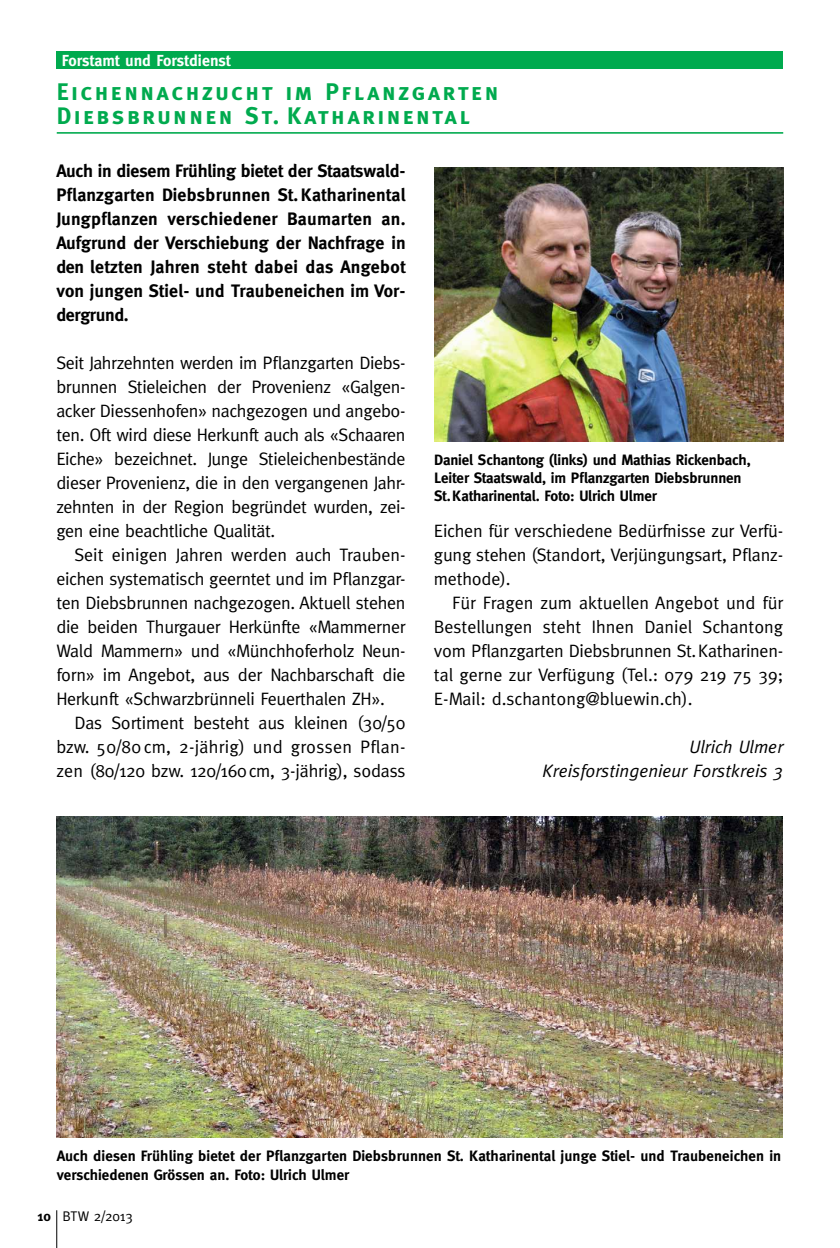
<style>
.page{position:relative;width:840px;height:1248px;background:#fff}
.page>*{position:absolute;margin:0;border:0;box-sizing:border-box;transform-origin:0 0}
.t1{font:24px/24px "Meta Bold Caps";letter-spacing:.1em;color:#00aa4e}
.t2{font:18px/24px "Meta";letter-spacing:-.01em;color:#000;text-align:justify}
.t3{font:700 18px/24px "Meta";letter-spacing:.01em;color:#000;text-align:justify}
.t4{font:italic 18px/24px "Meta";color:#000;text-align:right}
.t5{font:700 16px "Meta";color:#fff}
.t6{font:700 15px/18px "Meta";letter-spacing:-.005em;color:#000}
.t7{font:14px "Meta";letter-spacing:-.01em;color:#000}
.s1{font-weight:700}
</style>
<div class="page">
<hr style="left:56px;top:1210px;width:1px;height:37px;background:#000">
<div style="left:56px;top:51px;width:726px;height:17px;background:#00aa4e"></div>
<hr style="left:57px;top:132px;width:725px;height:2px;background:#00aa4e">
<img style="left:57px;top:816px;width:725px;height:321px">
<img style="left:434px;top:168px;width:348px;height:273px">
<p class="t5" style="left:62px;top:51px;width:170px">Forstamt und Forstdienst</p>
<h1 class="t1" style="left:57px;top:79px;width:443px">Eichennachzucht im Pflanzgarten<br>Diebsbrunnen St. Katharinental</h1>
<p class="t3" style="left:56px;top:158px;width:350px">Auch in diesem Frühling bietet der Staatswald-Pflanzgarten Diebsbrunnen St.Katharinental Jungpflanzen verschiedener Baumarten an.<br>Aufgrund der Verschiebung der Nachfrage in den letzten Jahren steht dabei das Angebot von jungen Stiel- und Traubeneichen im Vor&shy;dergrund.</p>
<p class="t2" style="left:56px;top:350px;width:350px">Seit Jahrzehnten werden im Pflanzgarten Diebs&shy;brunnen Stieleichen der Provenienz «Galgen&shy;acker Diessenhofen» nachgezogen und angebo&shy;ten. Oft wird diese Herkunft auch als «Schaaren Eiche» bezeichnet. Junge Stieleichenbestände dieser Provenienz, die in den vergangenen Jahr&shy;zehnten in der Region begründet wurden, zei&shy;gen eine beachtliche Qualität.</p>
<p class="t2" style="left:56px;top:542px;width:350px;text-indent:18px">Seit einigen Jahren werden auch Trauben&shy;eichen systematisch geerntet und im Pflanzgar&shy;ten Diebsbrunnen nachgezogen. Aktuell stehen die beiden Thurgauer Herkünfte «Mammerner Wald Mammern» und «Münchhoferholz Neun&shy;forn» im Angebot, aus der Nachbarschaft die Herkunft «Schwarzbrünneli Feuerthalen ZH».</p>
<p class="t2" style="left:56px;top:710px;width:350px;text-indent:18px">Das Sortiment besteht aus kleinen (30/50 bzw. 50/80 cm, 2-jährig) und grossen Pflan&shy;zen (80/120 bzw. 120/160cm, 3-jährig), sodass</p>
<p class="t6" style="left:434px;top:451px;width:318px">Daniel Schantong (links) und Mathias Rickenbach,<br>Leiter Staatswald, im Pflanzgarten Diebsbrunnen<br>St.Katharinental. Foto: Ulrich Ulmer</p>
<p class="t2" style="left:433px;top:518px;width:350px">Eichen für verschiedene Bedürfnisse zur Verfü&shy;gung stehen (Standort, Verjüngungsart, Pflanz&shy;methode).</p>
<p class="t2" style="left:433px;top:590px;width:350px;text-indent:18px">Für Fragen zum aktuellen Angebot und für Bestellungen steht Ihnen Daniel Schantong vom Pflanzgarten Diebsbrunnen St.Katharinen&shy;tal gerne zur Verfügung (Tel.: 079 219 75 39; E-Mail: d.schantong@bluewin.ch).</p>
<p class="t4" style="left:542px;top:734px;width:242px">Ulrich Ulmer<br>Kreisforstingenieur Forstkreis 3</p>
<p class="t6" style="left:57px;top:1147px;width:725px">Auch diesen Frühling bietet der Pflanzgarten Diebsbrunnen St. Katharinental junge Stiel- und Traubeneichen in verschiedenen Grössen an. Foto: Ulrich Ulmer</p>
<p class="t7" style="left:37px;top:1208px;width:97px"><span class="s1">10</span> BTW 2/2013</p>
</div>
